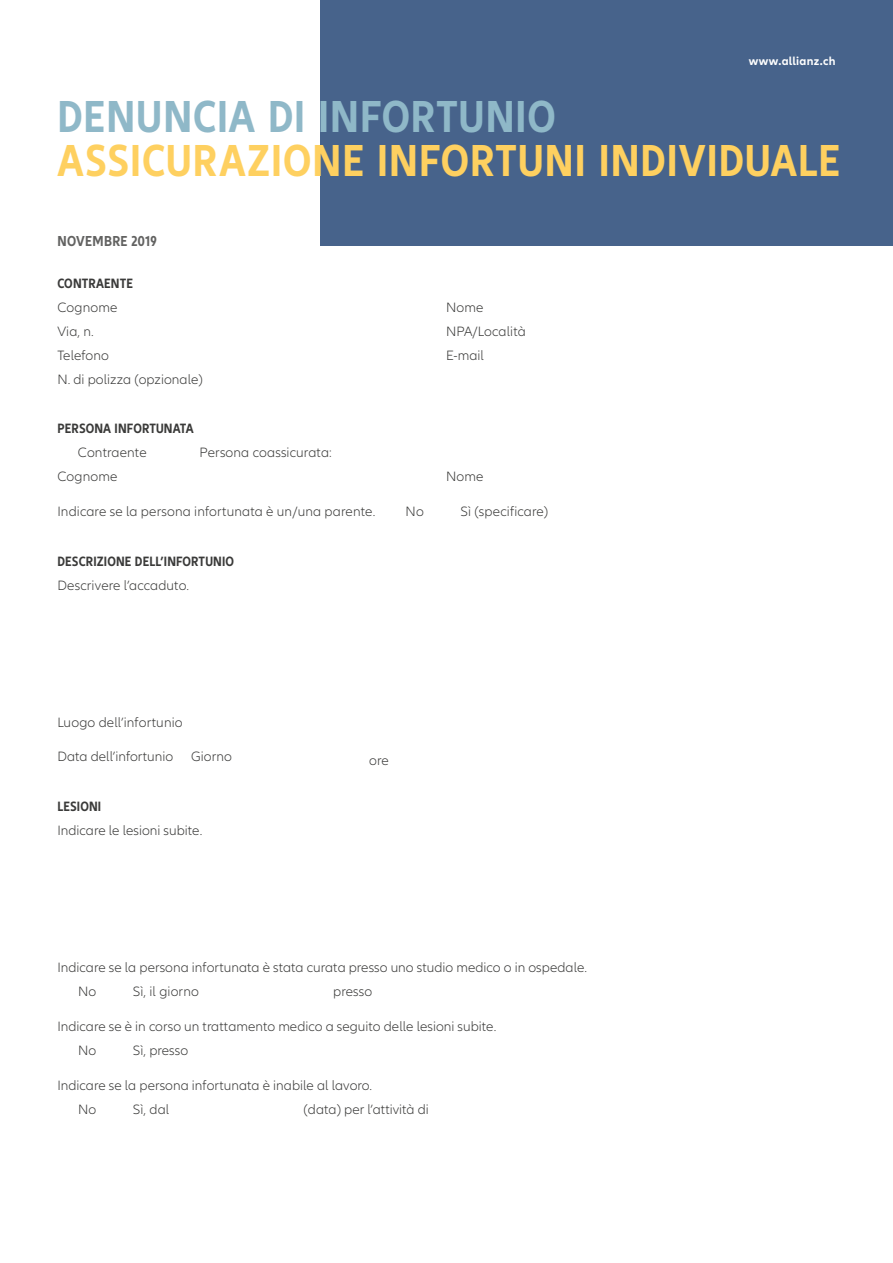
<style>
.page{position:relative;width:893px;height:1263px;background:#fff}
.page>*{position:absolute;margin:0;border:0;box-sizing:border-box;transform-origin:0 0}
.t1{font:700 condensed 46.5px "Allianz Neo";letter-spacing:.02em;color:#fed060}
.t2{font:700 condensed 46.5px "Allianz Neo";letter-spacing:.02em;color:#8fb8c8}
.t3{font:700 condensed 15px "Allianz Neo";letter-spacing:.02em;color:#626261}
.t4{font:300 14.1px/24px "Allianz Neo";letter-spacing:.005em;color:#3a3a39}
.t5{font:700 condensed 14.1px "Allianz Neo";letter-spacing:.01em;color:#3a3a39}
.t6{font:700 12px "Allianz Neo";letter-spacing:.02em;color:#fff}
</style>
<div class="page">
<div style="left:321px;top:0;width:572px;height:246px;background:#47638b"></div>
<p class="t6" style="left:749px;top:54px;width:88px">www.allianz.ch</p>
<h1 class="t2" style="left:57px;top:90px;width:500px">DENUNCIA DI INFORTUNIO</h1>
<h1 class="t1" style="left:57px;top:133px;width:784px">ASSICURAZIONE INFORTUNI INDIVIDUALE</h1>
<p class="t3" style="left:57px;top:232px;width:101px">NOVEMBRE 2019</p>
<p class="t5" style="left:57px;top:275px;width:77px">CONTRAENTE</p>
<p class="t4" style="left:57px;top:296px;width:62px">Cognome</p>
<p class="t4" style="left:446px;top:296px;width:39px">Nome</p>
<p class="t4" style="left:57px;top:320px;width:38px">Via, n.</p>
<p class="t4" style="left:446px;top:320px;width:81px">NPA/Località</p>
<p class="t4" style="left:57px;top:344px;width:53px">Telefono</p>
<p class="t4" style="left:446px;top:344px;width:39px">E-mail</p>
<p class="t4" style="left:57px;top:368px;width:147px">N. di polizza (opzionale)</p>
<p class="t5" style="left:57px;top:420px;width:138px">PERSONA INFORTUNATA</p>
<p class="t4" style="left:78px;top:441px;width:70px">Contraente</p>
<p class="t4" style="left:199px;top:441px;width:134px">Persona coassicurata:</p>
<p class="t4" style="left:57px;top:465px;width:62px">Cognome</p>
<p class="t4" style="left:446px;top:465px;width:39px">Nome</p>
<p class="t4" style="left:57px;top:500px;width:319px">Indicare se la persona infortunata è un/una parente.</p>
<p class="t4" style="left:406px;top:500px;width:20px">No</p>
<p class="t4" style="left:460px;top:500px;width:89px">Sì (specificare)</p>
<p class="t5" style="left:57px;top:553px;width:178px">DESCRIZIONE DELL’INFORTUNIO</p>
<p class="t4" style="left:57px;top:573px;width:133px">Descrivere l’accaduto.</p>
<p class="t4" style="left:57px;top:710px;width:127px">Luogo dell’infortunio</p>
<p class="t4" style="left:57px;top:745px;width:117px">Data dell’infortunio</p>
<p class="t4" style="left:191px;top:745px;width:42px">Giorno</p>
<p class="t5" style="left:57px;top:798px;width:45px">LESIONI</p>
<p class="t4" style="left:57px;top:819px;width:146px">Indicare le lesioni subite.</p>
<p class="t4" style="left:369px;top:749px;width:21px">ore</p>
<p class="t4" style="left:78px;top:956px;width:511px;text-indent:-21px">Indicare se la persona infortunata è stata curata presso uno studio medico o in ospedale.<br>No</p>
<p class="t4" style="left:133px;top:980px;width:68px">Sì, il giorno</p>
<p class="t4" style="left:333px;top:980px;width:41px">presso</p>
<p class="t4" style="left:78px;top:1015px;width:420px;text-indent:-21px">Indicare se è in corso un trattamento medico a seguito delle lesioni subite.<br>No</p>
<p class="t4" style="left:133px;top:1039px;width:57px">Sì, presso</p>
<p class="t4" style="left:78px;top:1073px;width:296px;text-indent:-21px">Indicare se la persona infortunata è inabile al lavoro.<br>No</p>
<p class="t4" style="left:133px;top:1097px;width:38px">Sì, dal</p>
<p class="t4" style="left:304px;top:1097px;width:127px">(data) per l’attività di</p>
</div>
